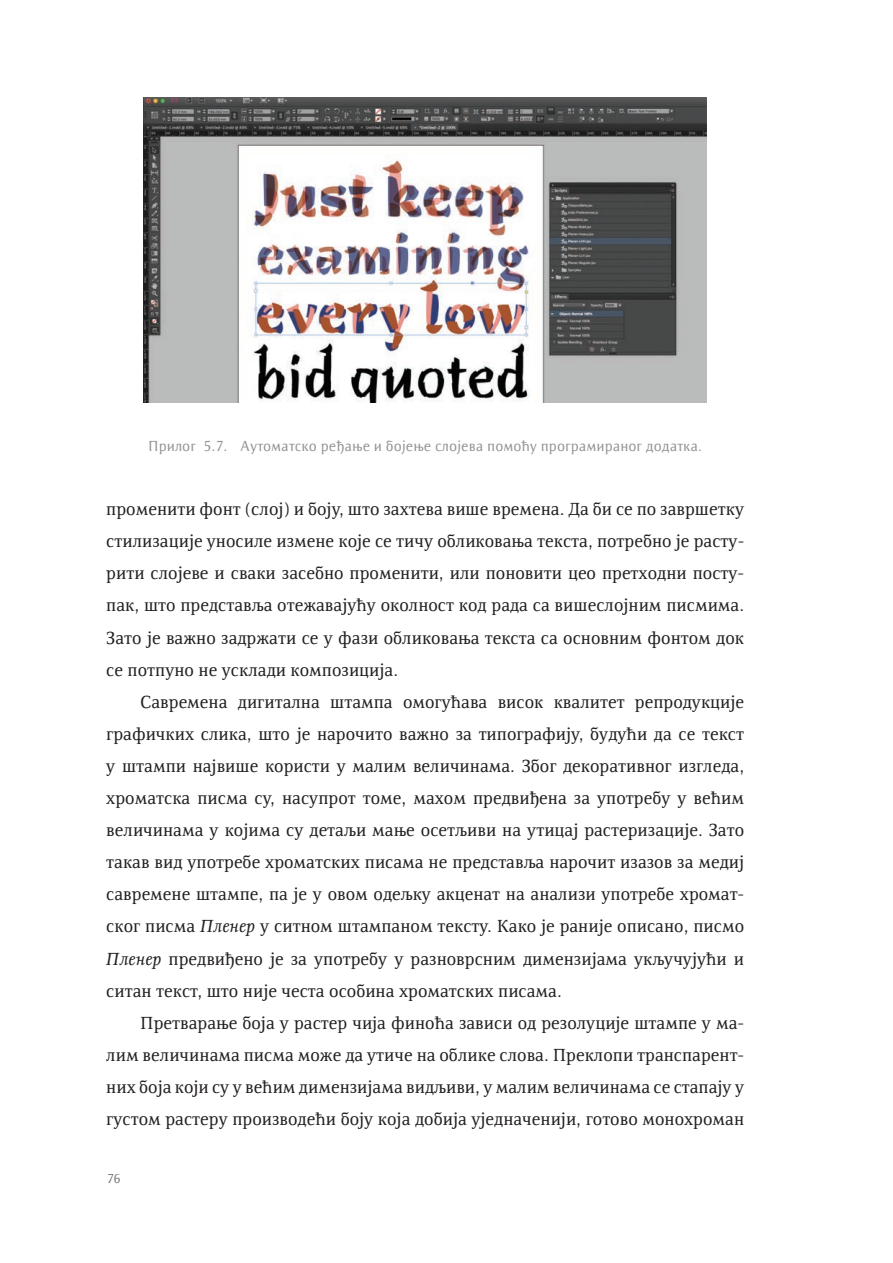
<style>
.page{position:relative;width:893px;height:1263px;background:#fff}
.page>*{position:absolute;margin:0;border:0;box-sizing:border-box;transform-origin:0 0}
.O-t{font:18px/32.1px "Resavska BG";color:#231f20;text-align:justify}
.O-t-bez_uvlake{font:18px/32.1px "Resavska BG";color:#231f20;text-align:justify}
.Потписи{font:15px "Resavska BG Sans";color:#939598}
.t1{font:13.5px "Resavska BG Sans";color:#231f20}
.s1{font-style:italic}
</style>
<div class="page">
<img style="left:144px;top:98px;width:563px;height:304px">
<p class="Потписи" style="left:148px;top:437px;width:81px">Прилог 5.7.</p>
<p class="Потписи" style="left:240px;top:437px;width:463px">Аутоматско ређање и бојење слојева помоћу програмираног додатка.</p>
<p class="O-t-bez_uvlake" style="left:106px;top:493px;width:639px">променити фонт (слој) и боју, што захтева више времена. Да би се по завршетку стилизације уносиле измене које се тичу обликовања текста, потребно је расту&shy;рити слојеве и сваки засебно променити, или поновити цео претходни посту&shy;пак, што представља отежавајућу околност код рада са вишеслојним писмима.<br>Зато је важно задржати се у фази обликовања текста са основним фонтом док се потпуно не усклади композиција.</p>
<p class="O-t" style="left:106px;top:686px;width:639px;text-indent:34px">Савремена дигитална штампа омогућава висок квалитет репродукције графичких слика, што је нарочито важно за типографију, будући да се текст у штампи највише користи у малим величинама. Због декоративног изгледа, хроматска писма су, насупрот томе, махом предвиђена за употребу у већим величинама у којима су детаљи мање осетљиви на утицај растеризације. Зато такав вид употребе хроматских писама не представља нарочит изазов за медиј савремене штампе, па је у овом одељку акценат на анализи употребе хромат&shy;ског писма <span class="s1">Пленер</span> у ситном штампаном тексту. Како је раније описано, писмо <span class="s1">Пленер</span> предвиђено је за употребу у разноврсним димензијама укључујући и ситан текст, што није честа особина хроматских писама.</p>
<p class="O-t" style="left:106px;top:1007px;width:639px;text-indent:34px">Претварање боја у растер чија финоћа зависи од резолуције штампе у ма&shy;лим величинама писма може да утиче на облике слова. Преклопи транспарент&shy;них боја који су у већим димензијама видљиви, у малим величинама се стапају у густом растеру производећи боју која добија уједначенији, готово монохроман</p>
<p class="t1" style="left:106px;top:1171px;width:16px">76</p>
</div>
